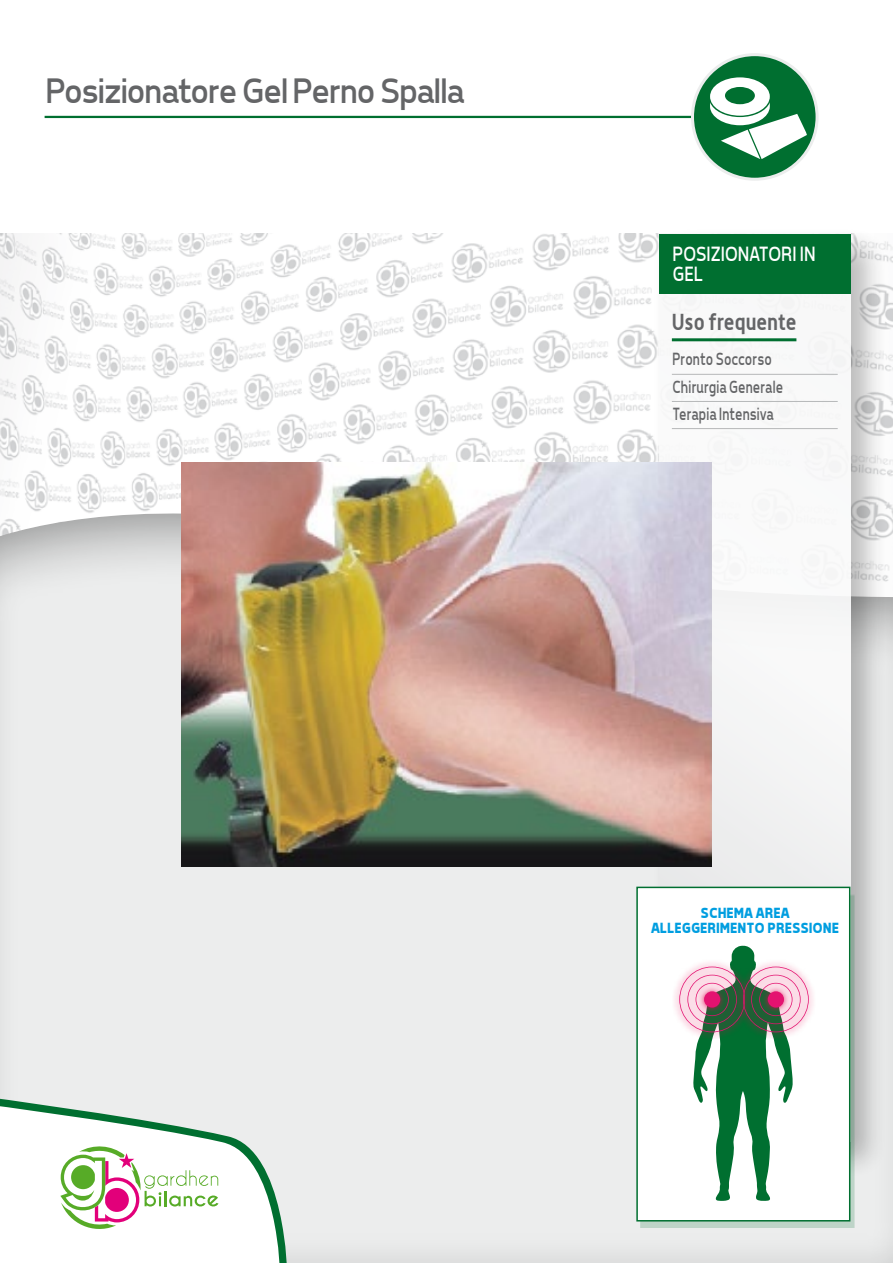
<style>
.page{position:relative;width:893px;height:1263px;background:#fff}
.page>*{position:absolute;margin:0;border:0;box-sizing:border-box;transform-origin:0 0}
.Titolo-Paragrafo{font:36px "Tepeno Sans";letter-spacing:-.025em;color:#646567}
.t1{font:700 22.5px "Alwyn";color:#646567;scale:.9 1}
.t2{font:21px/19.5px "Tepeno Sans";letter-spacing:.01em;color:#fff;scale:.9 1}
.Uso-Frequente{font:18px "Tepeno Sans";letter-spacing:.01em;color:#646567;scale:.8 1}
.Descrizione{font:700 15px "Tepeno Sans";color:#009ee0}
</style>
<div class="page">
<img style="left:0;top:234px;width:893px;height:270px">
<div style="left:0;top:504px;width:893px;height:759px;background:#eceded"></div>
<hr style="left:45px;top:116px;width:671px;height:2px;background:#006f30">
<svg style="left:0;top:1098px;width:288px;height:165px"></svg>
<svg style="left:0;top:1104px;width:281px;height:159px;background:#e5eae3"></svg>
<svg style="left:692px;top:54px;width:126px;height:126px;background:#1f7f49"></svg>
<div style="left:691px;top:53px;width:128px;height:128px;border:3px solid #eceded;border-radius:50%"></div>
<svg style="left:710px;top:77px;width:97px;height:82px"></svg>
<div style="left:651px;top:225px;width:238px;height:955px;background:#000;opacity:.3"></div>
<div style="left:659px;top:234px;width:191px;height:908px;background:#f7f8f8"></div>
<hr style="left:672px;top:338px;width:124px;height:3px;background:#006f30">
<hr style="left:672px;top:374px;width:166px;height:1px;background:#b6b8b9">
<hr style="left:672px;top:401px;width:166px;height:1px;background:#b6b8b9">
<hr style="left:672px;top:428px;width:166px;height:1px;background:#b6b8b9">
<div style="left:659px;top:234px;width:191px;height:59px;background:#006f30"></div>
<img style="left:182px;top:462px;width:529px;height:404px">
<div style="left:640px;top:894px;width:215px;height:333px;background:#006f30;opacity:.2"></div>
<div style="left:636px;top:887px;width:214px;height:334px;background:#fff;border:2px solid #006f30"></div>
<svg style="left:674px;top:981px;width:5px;height:37px"></svg>
<svg style="left:809px;top:983px;width:5px;height:34px"></svg>
<svg style="left:679px;top:945px;width:130px;height:256px"></svg>
<div style="left:768px;top:991px;width:16px;height:16px;background:#e41270;border-radius:50%"></div>
<p class="Titolo-Paragrafo" style="left:44px;top:70px;width:420px">Posizionatore Gel Perno Spalla</p>
<p class="t2" style="left:672px;top:244px;width:160px">POSIZIONATORI IN<br>GEL</p>
<p class="t1" style="left:672px;top:308px;width:140px">Uso frequente</p>
<p class="Uso-Frequente" style="left:672px;top:349px;width:125px">Pronto Soccorso</p>
<p class="Uso-Frequente" style="left:672px;top:376px;width:140px">Chirurgia Generale</p>
<p class="Uso-Frequente" style="left:672px;top:403px;width:128px">Terapia Intensiva</p>
<p class="Descrizione" style="left:700px;top:904px;width:90px">SCHEMA AREA</p>
<p class="Descrizione" style="left:650px;top:919px;width:189px">ALLEGGERIMENTO PRESSIONE</p>
</div>
